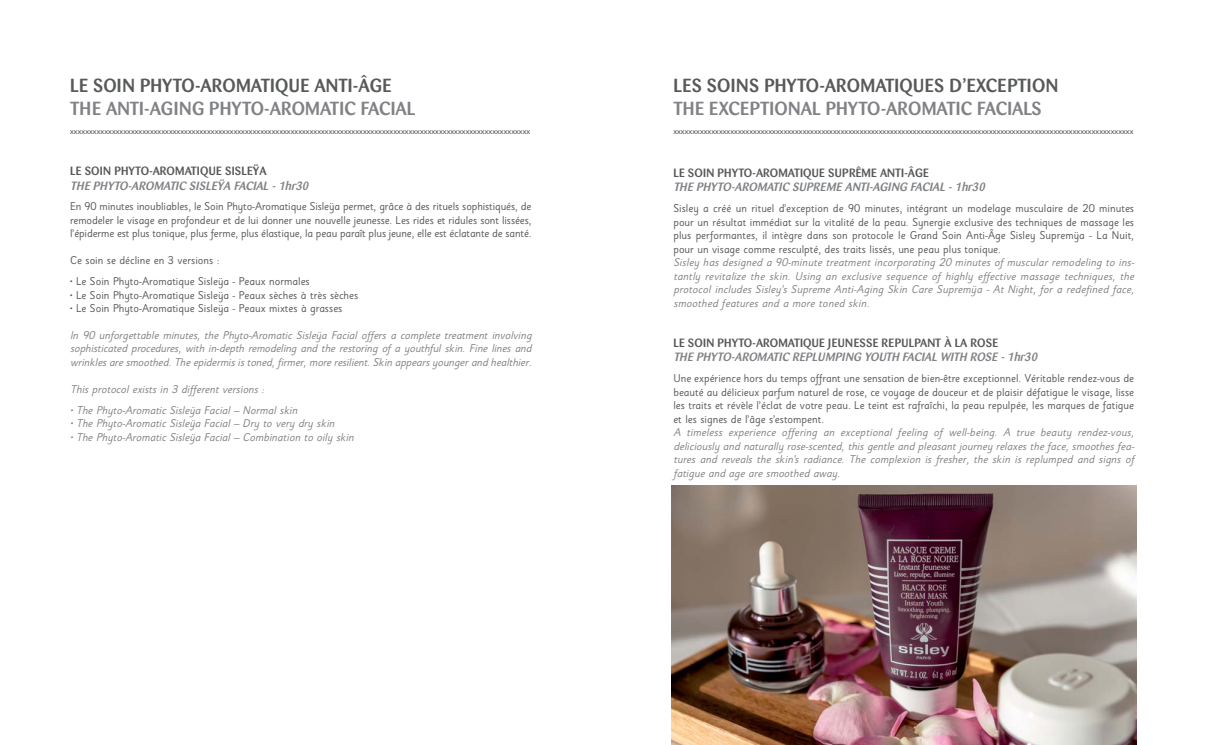
<style>
.page{position:relative;width:1205px;height:745px;background:#fff}
.page>*{position:absolute;margin:0;border:0;box-sizing:border-box;transform-origin:0 0}
.t1{font:500 18.75px "Barmeno";color:#808285}
.t2{font:500 18.75px "Barmeno";letter-spacing:.02em;color:#58595b}
.t3{font:500 18.75px "Barmeno";color:#58595b}
.t4{font:italic 500 11.88px "Barmeno";color:#808285}
.t5{font:500 11.88px "Barmeno";letter-spacing:.02em;color:#58595b}
.t6{font:11.25px/13.5px "Sassoon Sans";color:#58595b;text-align:justify}
.t7{font:italic 11.25px/13.5px "Sassoon Sans";color:#808285;text-align:justify}
.t8{font:7.5px "U8";letter-spacing:.01em;color:#58595b}
</style>
<div class="page">
<img style="left:671px;top:485px;width:466px;height:259px">
<h1 class="t3" style="left:70px;top:78px;width:323px">LE SOIN PHYTO-AROMATIQUE ANTI-ÂGE</h1>
<h1 class="t1" style="left:70px;top:100px;width:347px">THE ANTI-AGING PHYTO-AROMATIC FACIAL</h1>
<p class="t8" style="left:70px;top:125px;width:462px">xxxxxxxxxxxxxxxxxxxxxxxxxxxxxxxxxxxxxxxxxxxxxxxxxxxxxxxxxxxxxxxxxxxxxxxxxxxxxxxxxxxxxxxxxxxxxxxxxxxxxxxxxxxxxxxxxxxxxxxxx</p>
<p class="t5" style="left:70px;top:166px;width:198px">LE SOIN PHYTO-AROMATIQUE SISLEŸA</p>
<p class="t4" style="left:70px;top:180px;width:242px">THE PHYTO-AROMATIC SISLEŸA FACIAL -1hr30</p>
<p class="t6" style="left:70px;top:201px;width:463px">En 90 minutes inoubliables, le Soin Phyto-Aromatique Sisleÿa permet, grâce à des rituels sophistiqués, de remodeler le visage en profondeur et de lui donner une nouvelle jeunesse. Les rides et ridules sont lissées, l’épiderme est plus tonique, plus ferme, plus élastique, la peau paraît plus jeune, elle est éclatante de santé.</p>
<p class="t6" style="left:70px;top:255px;width:151px">Ce soin se décline en 3 versions :</p>
<p class="t6" style="left:70px;top:276px;width:241px">• Le Soin Phyto-Aromatique Sisleÿa - Peaux normales</p>
<p class="t6" style="left:70px;top:290px;width:290px">• Le Soin Phyto-Aromatique Sisleÿa - Peaux sèches à très sèches</p>
<p class="t6" style="left:70px;top:303px;width:274px">• Le Soin Phyto-Aromatique Sisleÿa - Peaux mixtes à grasses</p>
<p class="t7" style="left:70px;top:329px;width:465px">In 90 unforgettable minutes, the Phyto-Aromatic Sisleÿa Facial offers a complete treatment involving sophisticated procedures, with in-depth remodeling and the restoring of a youthful skin. Fine lines and wrinklesare smoothed.The epidermisistoned,firmer,more resilient.Skin appearsyoungerand healthier.</p>
<p class="t7" style="left:70px;top:383px;width:198px">This protocol exists in 3 different versions :</p>
<p class="t7" style="left:70px;top:404px;width:231px">• The Phyto-Aromatic Sisleÿa Facial – Normal skin</p>
<p class="t7" style="left:70px;top:418px;width:268px">• The Phyto-Aromatic Sisleÿa Facial – Dry to very dry skin</p>
<p class="t7" style="left:70px;top:431px;width:288px">• The Phyto-Aromatic Sisleÿa Facial – Combination to oily skin</p>
<h1 class="t2" style="left:673px;top:78px;width:386px">LES SOINS PHYTO-AROMATIQUES D’EXCEPTION</h1>
<h1 class="t1" style="left:673px;top:100px;width:370px">THE EXCEPTIONAL PHYTO-AROMATIC FACIALS</h1>
<p class="t8" style="left:673px;top:125px;width:462px">xxxxxxxxxxxxxxxxxxxxxxxxxxxxxxxxxxxxxxxxxxxxxxxxxxxxxxxxxxxxxxxxxxxxxxxxxxxxxxxxxxxxxxxxxxxxxxxxxxxxxxxxxxxxxxxxxxxxxxxxx</p>
<p class="t5" style="left:673px;top:168px;width:257px">LE SOIN PHYTO-AROMATIQUE SUPRÊME ANTI-ÂGE</p>
<p class="t4" style="left:673px;top:182px;width:315px">THE PHYTO-AROMATIC SUPREME ANTI-AGING FACIAL -1hr30</p>
<p class="t6" style="left:673px;top:203px;width:462px">Sisley a créé un rituel d’exception de 90 minutes, intégrant un modelage musculaire de 20 minutes pour un résultat immédiat sur la vitalité de la peau. Synergie exclusive des techniques de massage les plus performantes, il intègre dans son protocole le Grand Soin Anti-Âge Sisley Supremÿa - La Nuit, pour un visage comme resculpté, des traits lissés, une peau plus tonique.</p>
<p class="t7" style="left:673px;top:257px;width:465px">Sisley has designed a 90-minute treatment incorporating 20 minutes of muscular remodeling to ins&shy;tantly revitalize the skin. Using an exclusive sequence of highly effective massage techniques, the protocol includes Sisley’s Supreme Anti-Aging Skin Care Supremÿa - At Night, for a redefined face, smoothed features and a more toned skin.</p>
<p class="t5" style="left:673px;top:337px;width:326px">LE SOIN PHYTO-AROMATIQUE JEUNESSE REPULPANT À LA ROSE</p>
<p class="t4" style="left:673px;top:352px;width:368px">THE PHYTO-AROMATIC REPLUMPING YOUTH FACIAL WITH ROSE -1hr30</p>
<p class="t6" style="left:673px;top:373px;width:462px">Une expérience hors du temps offrant une sensation de bien-être exceptionnel. Véritable rendez-vous de beauté au délicieux parfum naturel de rose, ce voyage de douceur et de plaisir défatigue le visage, lisse les traits et révèle l’éclat de votre peau. Le teint est rafraîchi, la peau repulpée, les marques de fatigue et les signes de l’âge s’estompent.</p>
<p class="t7" style="left:673px;top:427px;width:465px;text-align:left">A timeless experience offering an exceptional feeling of well-being. A true beauty rendez-vous, deliciously and naturally rose-scented, this gentle and pleasant journey relaxes the face, smoothes fea&shy;tures and reveals the skin’s radiance. The complexion is fresher, the skin is replumped and signs of fatigue and age are smoothed away.</p>
</div>
